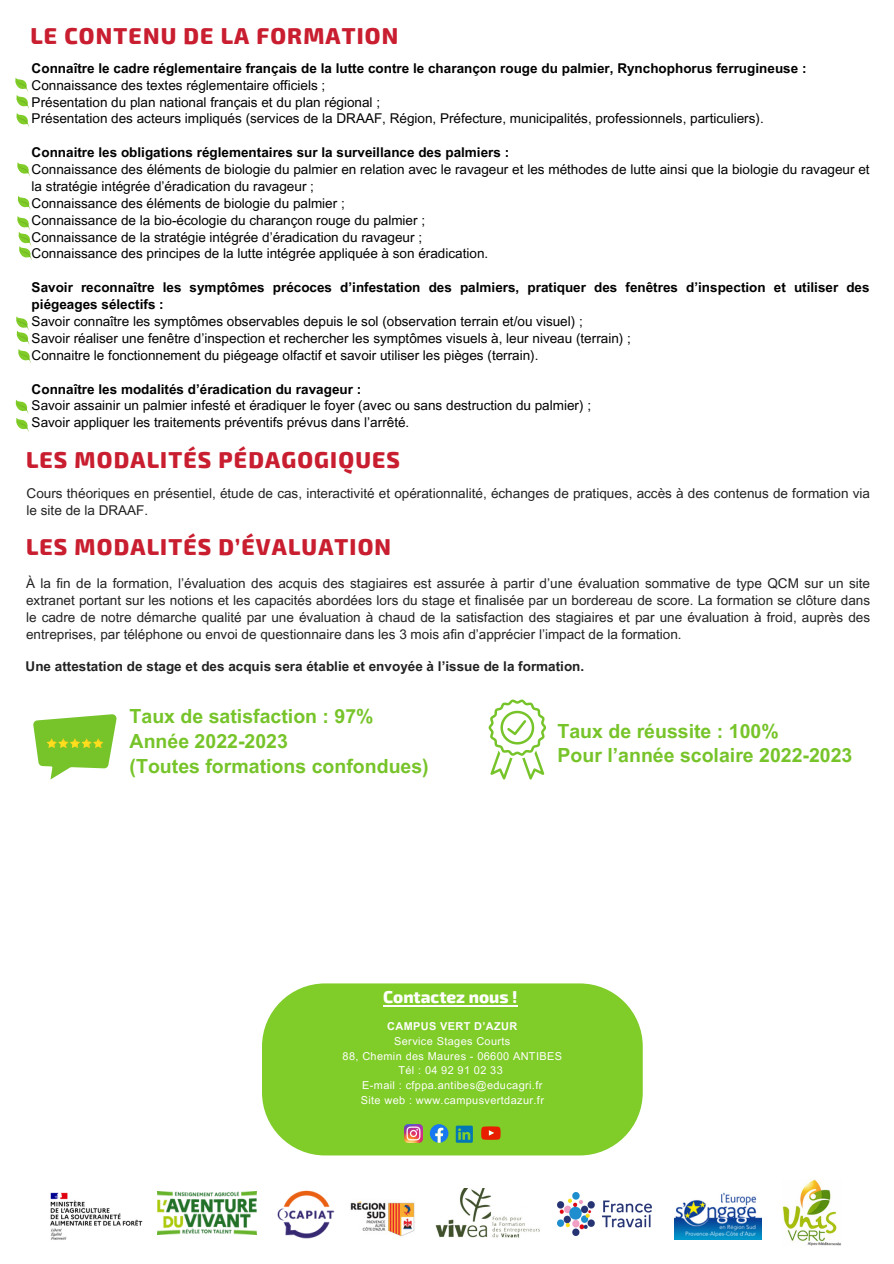
<style>
.page{position:relative;width:894px;height:1264px;background:#fff}
.page>*{position:absolute;margin:0;border:0;box-sizing:border-box;transform-origin:0 0}
.t1{font:800 22.5px "Exo 2";letter-spacing:.05em;color:#c91e30}
.t2{font:700 19.5px/24.8px "Arial MT Pro";color:#77c42a}
.t3{font:800 16.8px "Exo 2";color:#fff}
.t4{font:13.5px/16.8px "Arial MT Pro";color:#000}
.t5{font:13.5px/16.8px "Arial MT Pro";color:#222}
.t6{font:700 13.5px "Arial MT Pro";color:#222}
.t7{font:10.95px "Arial MT Pro";letter-spacing:.035em;color:#fefefe}
.t8{font:700 10.95px "Arial MT Pro";letter-spacing:.035em;color:#fefefe}
.s1{font-weight:700}
</style>
<div class="page">
<svg style="left:15px;top:78px;width:14px;height:49px"></svg>
<svg style="left:17px;top:196px;width:14px;height:14px"></svg>
<svg style="left:17px;top:216px;width:15px;height:44px"></svg>
<svg style="left:17px;top:162px;width:13px;height:14px"></svg>
<svg style="left:16px;top:316px;width:15px;height:47px"></svg>
<svg style="left:15px;top:399px;width:14px;height:33px"></svg>
<div style="left:262px;top:983px;width:380px;height:172px;background:#80cc28;border-radius:63px"></div>
<img style="left:404px;top:1124px;width:18px;height:18px">
<svg style="left:429px;top:1124px;width:19px;height:18px"></svg>
<svg style="left:455px;top:1125px;width:17px;height:17px"></svg>
<svg style="left:481px;top:1126px;width:19px;height:13px"></svg>
<hr style="left:383px;top:1004px;width:134px;height:2px;background:#fff">
<svg style="left:33px;top:714px;width:84px;height:65px"></svg>
<svg style="left:488px;top:699px;width:58px;height:80px"></svg>
<img style="left:277px;top:1190px;width:57px;height:49px">
<img style="left:435px;top:1188px;width:105px;height:50px">
<img style="left:157px;top:1191px;width:99px;height:43px">
<img style="left:557px;top:1192px;width:94px;height:43px">
<img style="left:782px;top:1179px;width:59px;height:66px">
<img style="left:350px;top:1201px;width:65px;height:36px">
<img style="left:674px;top:1192px;width:87px;height:47px">
<img style="left:50px;top:1192px;width:93px;height:48px">
<p class="t1" style="left:30px;top:21px;width:369px">LE CONTENU DE LA FORMATION</p>
<h5 class="t4" style="left:32px;top:61px;width:776px"><span class="s1">Connaître le cadre réglementaire français de la lutte contre le charançon rouge du palmier, Rynchophorus ferrugineuse :<br></span>Connaissance des textes réglementaire officiels ;<br>Présentation du plan national français et du plan régional ;<br>Présentation des acteurs impliqués (services de la DRAAF, Région, Préfecture, municipalités, professionnels, particuliers).</h5>
<h5 class="t4" style="left:32px;top:146px;width:839px"><span class="s1">Connaitre les obligations réglementaires sur la surveillance des palmiers :<br></span>Connaissance des éléments de biologie du palmier en relation avec le ravageur et les méthodes de lutte ainsi que la biologie du ravageur et la stratégie intégrée d’éradication du ravageur ;<br>Connaissance des éléments de biologie du palmier ;<br>Connaissance de la bio-écologie du charançon rouge du palmier ;<br>Connaissance de la stratégie intégrée d’éradication du ravageur ;<br>Connaissance des principes de la lutte intégrée appliquée à son éradication.</h5>
<h5 class="t4" style="left:32px;top:281px;width:839px"><span class="s1">Savoir reconnaître les symptômes précoces d’infestation des palmiers, pratiquer des fenêtres d’inspection et utiliser des piégeages sélectifs :<br></span>Savoir connaître les symptômes observables depuis le sol (observation terrain et/ou visuel) ;<br>Savoir réaliser une fenêtre d’inspection et rechercher les symptômes visuels à, leur niveau (terrain) ;<br>Connaitre le fonctionnement du piégeage olfactif et savoir utiliser les pièges (terrain).</h5>
<h5 class="t4" style="left:32px;top:382px;width:560px"><span class="s1">Connaître les modalités d’éradication du ravageur :<br></span>Savoir assainir un palmier infesté et éradiquer le foyer (avec ou sans destruction du palmier) ;</h5>
<p class="t4" style="left:32px;top:416px;width:379px">Savoir appliquer les traitements préventifs prévus dans l’arrêté.</p>
<p class="t1" style="left:26px;top:445px;width:375px">LES MODALITÉS PÉDAGOGIQUES</p>
<p class="t5" style="left:27px;top:486px;width:844px">Cours théoriques en présentiel, étude de cas, interactivité et opérationnalité, échanges de pratiques, accès à des contenus de formation via le site de la DRAAF.</p>
<p class="t1" style="left:26px;top:532px;width:366px">LES MODALITÉS D’ÉVALUATION</p>
<p class="t5" style="left:26px;top:576px;width:845px;text-align:justify">À la fin de la formation, l’évaluation des acquis des stagiaires est assurée à partir d’une évaluation sommative de type QCM sur un site extranet portant sur les notions et les capacités abordées lors du stage et finalisée par un bordereau de score. La formation se clôture dans le cadre de notre démarche qualité par une évaluation à chaud de la satisfaction des stagiaires et par une évaluation à froid, auprès des entreprises, par téléphone ou envoi de questionnaire dans les 3 mois afin d’apprécier l’impact de la formation.</p>
<p class="t6" style="left:26px;top:661px;width:560px">Une attestation de stage et des acquis sera établie et envoyée à l’issue de la formation.</p>
<p class="t2" style="left:130px;top:706px;width:300px">Taux de satisfaction : 97%<br>Année 2022-2023<br>(Toutes formations confondues)</p>
<p class="t2" style="left:557px;top:720px;width:296px">Taux de réussite : 100%<br>Pour l’année scolaire 2022-2023</p>
<p class="t3" style="left:383px;top:986px;width:136px">Contactez nous !</p>
<p class="t8" style="left:387px;top:1021px;width:132px">CAMPUS VERT D’AZUR</p>
<p class="t7" style="left:394px;top:1036px;width:118px">Service Stages Courts</p>
<p class="t7" style="left:342px;top:1051px;width:221px">88, Chemin des Maures - 06600 ANTIBES</p>
<p class="t7" style="left:398px;top:1066px;width:106px">Tél : 04 92 91 02 33</p>
<p class="t7" style="left:362px;top:1081px;width:182px">E-mail : cfppa.antibes@educagri.fr</p>
<p class="t7" style="left:360px;top:1096px;width:185px">Site web : www.campusvertdazur.fr</p>
</div>
